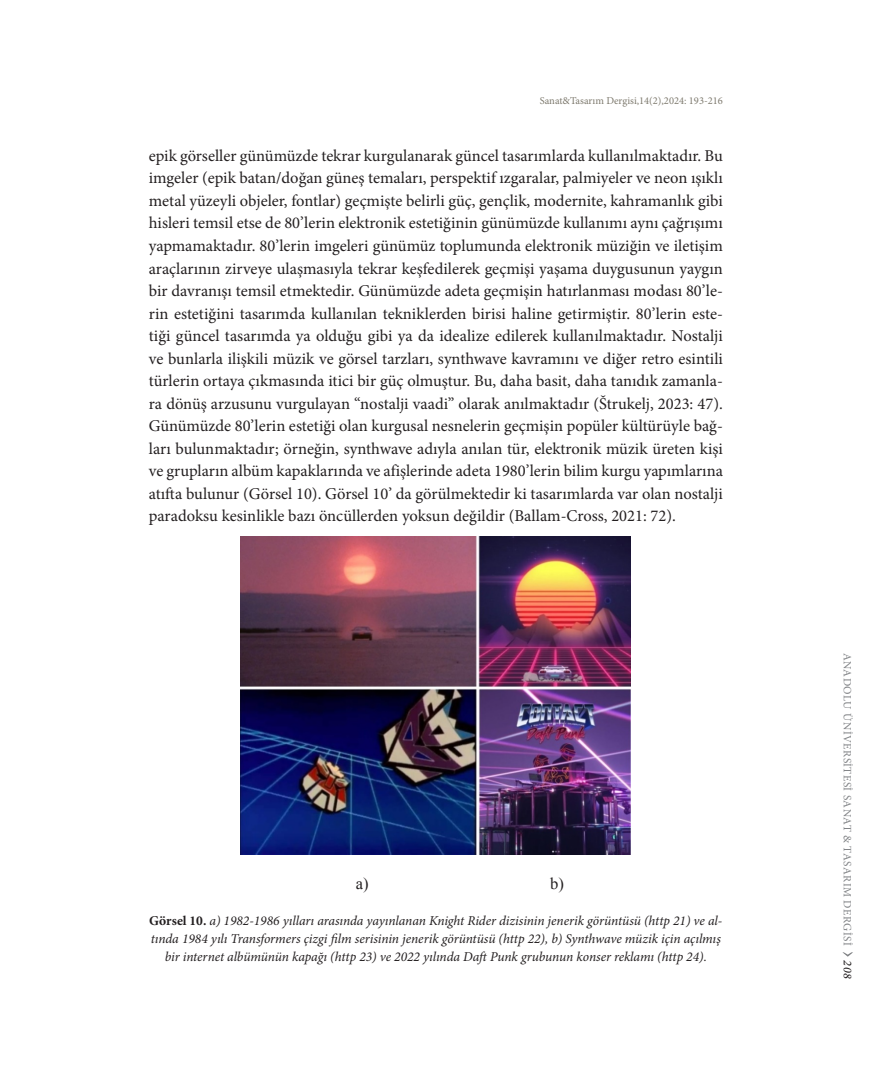
<style>
.page{position:relative;width:893px;height:1085px;background:#fff}
.page>*{position:absolute;margin:0;border:0;box-sizing:border-box;transform-origin:0 0}
.metin{font:16.5px/22.5px "Minion Pro";color:#231f20;text-align:justify}
.metin-2{font:16.5px "Times New Roman";color:#231f20}
.gorsel_altyazilari{font:italic 13.5px/18px "Minion Pro";letter-spacing:-.005em;color:#231f20;text-align:center}
.t1{font:11.25px "Minion Pro";letter-spacing:.04em;color:#808285}
.t2{font:10.5px "Minion Pro";color:#7d796d}
.s1{font-weight:700;font-style:normal}
.s2{font-weight:500;font-style:italic;font-size:12px;color:#231f20}
</style>
<div class="page">
<svg style="left:842px;top:952px;width:11px;height:4px"></svg>
<img style="left:241px;top:536px;width:389px;height:318px">
<p class="t2" style="left:540px;top:94px;width:185px">Sanat&amp;Tasarım Dergisi,14(2),2024: 193-216</p>
<p class="metin" style="left:149px;top:144px;width:576px">epik görseller günümüzde tekrar kurgulanarak güncel tasarımlarda kullanılmaktadır. Bu imgeler (epik batan/doğan güneş temaları, perspektif ızgaralar, palmiyeler ve neon ışıklı metal yüzeyli objeler, fontlar) geçmişte belirli güç, gençlik, modernite, kahramanlık gibi hisleri temsil etse de 80’lerin elektronik estetiğinin günümüzde kullanımı aynı çağrışımı yapmamaktadır. 80’lerin imgeleri günümüz toplumunda elektronik müziğin ve iletişim araçlarının zirveye ulaşmasıyla tekrar keşfedilerek geçmişi yaşama duygusunun yaygın bir davranışı temsil etmektedir. Günümüzde adeta geçmişin hatırlanması modası 80’le&shy;rin estetiğini tasarımda kullanılan tekniklerden birisi haline getirmiştir. 80’lerin este&shy;tiği güncel tasarımda ya olduğu gibi ya da idealize edilerek kullanılmaktadır. Nostalji ve bunlarla ilişkili müzik ve görsel tarzları, synthwave kavramını ve diğer retro esintili türlerin ortaya çıkmasında itici bir güç olmuştur. Bu, daha basit, daha tanıdık zamanla&shy;ra dönüş arzusunu vurgulayan “nostalji vaadi” olarak anılmaktadır (Štrukelj, 2023: 47).<br>Günümüzde 80’lerin estetiği olan kurgusal nesnelerin geçmişin popüler kültürüyle bağ&shy;ları bulunmaktadır; örneğin, synthwave adıyla anılan tür, elektronik müzik üreten kişi ve grupların albüm kapaklarında ve afişlerinde adeta 1980’lerin bilim kurgu yapımlarına atıfta bulunur (Görsel 10). Görsel 10’ da görülmektedir ki tasarımlarda var olan nostalji paradoksu kesinlikle bazı öncüllerden yoksun değildir (Ballam-Cross, 2021: 72).</p>
<p class="metin-2" style="left:356px;top:872px;width:14px">a)</p>
<p class="metin-2" style="left:550px;top:872px;width:15px">b)</p>
<p class="gorsel_altyazilari" style="left:149px;top:911px;width:575px"><span class="s1">Görsel 10.</span> a) 1982-1986 yılları arasında yayınlanan Knight Rider dizisinin jenerik görüntüsü (http 21) ve al&shy;tında 1984 yılı Transformers çizgi film serisinin jenerik görüntüsü (http 22), b) Synthwave müzik için açılmış bir internet albümünün kapağı (http 23) ve 2022 yılında Daft Punk grubunun konser reklamı (http 24).</p>
<p class="t1" style="left:855px;top:652px;width:327px;rotate:90deg">ANADOLU ÜNİVERSİTESİ SANAT &amp; TASARIM DERGİSİ <span class="s2">208</span></p>
</div>
